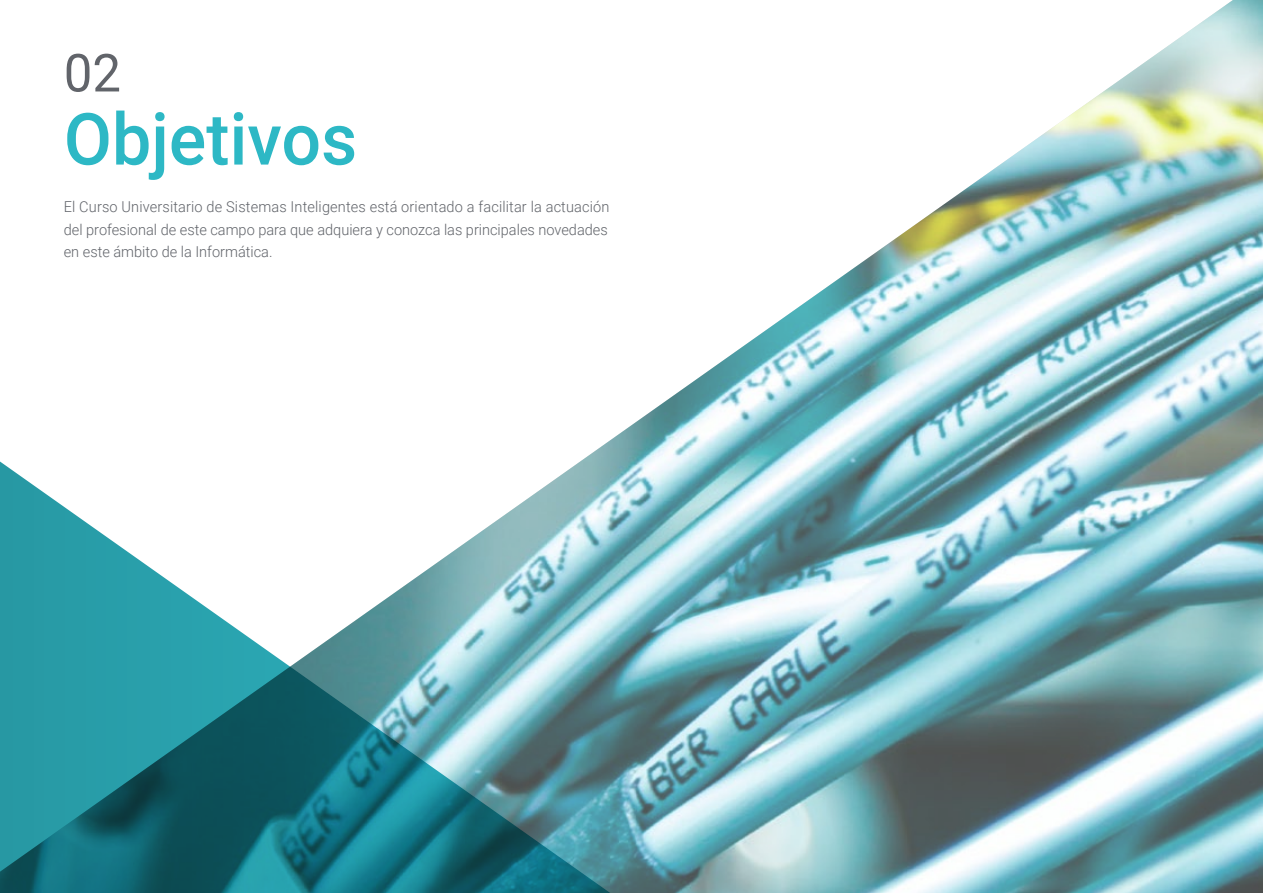
<style>
.page{position:relative;width:1263px;height:893px;background:#fff}
.page>*{position:absolute;margin:0;border:0;box-sizing:border-box;transform-origin:0 0}
.t1{font:500 72px "Roboto";color:#2db8c5}
.t2{font:52.5px "Roboto";color:#61646a}
.t3{font:300 15px/22.5px "Roboto";color:#61646a;text-align:justify}
</style>
<div class="page">
<img style="left:602px;top:0;width:661px;height:893px">
<svg style="left:0;top:446px;width:640px;height:447px"></svg>
<h2 class="t2" style="left:64px;top:36px;width:59px">02</h2>
<h1 class="t1" style="left:64px;top:89px;width:295px">Objetivos</h1>
<p class="t3" style="left:64px;top:195px;width:547px">El Curso Universitario de Sistemas Inteligentes está orientado a facilitar la actuación del profesional de este campo para que adquiera y conozca las principales novedades en este ámbito de la Informática.</p>
</div>
